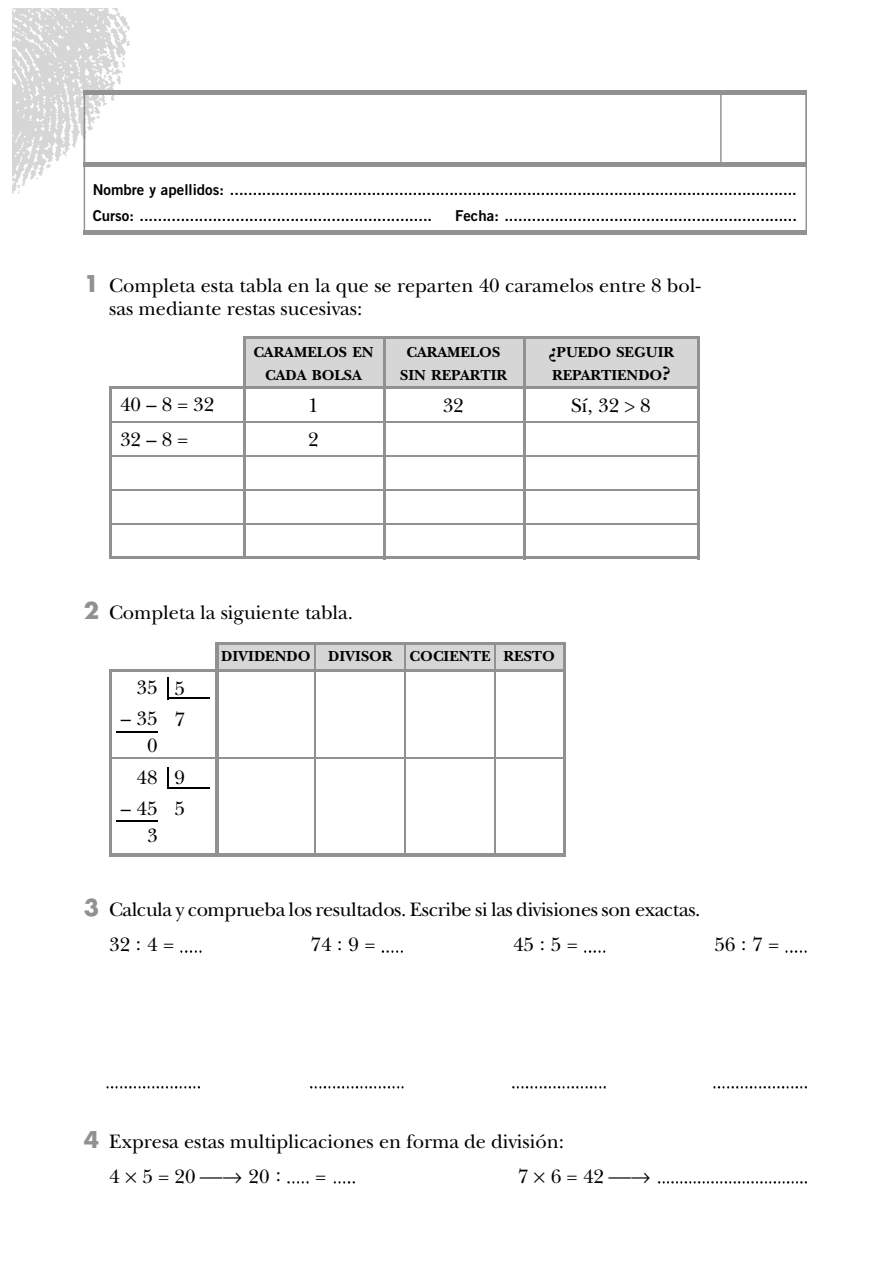
<style>
.page{position:relative;width:893px;height:1263px;background:#fff}
.page>*{position:absolute;margin:0;border:0;box-sizing:border-box;transform-origin:0 0}
.t1{font:20.25px/30.9px "New Baskerville";letter-spacing:-.005em;color:#000}
.t2{font:700 15.15px/23.4px "New Baskerville";color:#000;text-align:center}
.t3{font:15px/26.7px "Trade Gothic Bold Two";color:#000}
.s1{font-family:"Futura";font-weight:700;font-size:22.5px;color:#919191}
.s2{font-size:20.25px}
</style>
<div class="page">
<img style="left:12px;top:9px;width:153px;height:226px">
<hr style="left:84px;top:230px;width:723px;height:4px;background:#919191">
<div style="left:84px;top:90px;width:723px;height:5px;background:#919191"></div>
<svg style="left:84px;top:95px;width:723px;height:135px"></svg>
<div style="left:243px;top:337px;width:140px;height:51px;background:#d5d6d5"></div>
<hr style="left:110px;top:455px;width:590px;height:2px;background:#919191">
<hr style="left:112px;top:489px;width:588px;height:2px;background:#919191">
<hr style="left:112px;top:523px;width:588px;height:2px;background:#919191">
<hr style="left:112px;top:556px;width:588px;height:3px;background:#919191">
<hr style="left:109px;top:386px;width:3px;height:173px;background:#919191">
<hr style="left:243px;top:336px;width:3px;height:223px;background:#919191">
<div style="left:383px;top:337px;width:140px;height:51px;background:#d5d6d5"></div>
<hr style="left:383px;top:337px;width:3px;height:222px;background:#919191">
<div style="left:523px;top:337px;width:176px;height:51px;background:#d5d6d5"></div>
<hr style="left:523px;top:337px;width:3px;height:222px;background:#919191">
<hr style="left:697px;top:337px;width:3px;height:222px;background:#919191">
<hr style="left:109px;top:386px;width:591px;height:3px;background:#919191">
<hr style="left:243px;top:336px;width:457px;height:3px;background:#919191">
<hr style="left:111px;top:421px;width:589px;height:1px;background:#919191">
<div style="left:316px;top:643px;width:89px;height:28px;background:#d5d6d5"></div>
<div style="left:217px;top:643px;width:98px;height:28px;background:#d5d6d5"></div>
<hr style="left:109px;top:853px;width:456px;height:4px;background:#919191">
<div style="left:405px;top:643px;width:89px;height:28px;background:#d5d6d5"></div>
<div style="left:494px;top:643px;width:70px;height:28px;background:#d5d6d5"></div>
<hr style="left:215px;top:642px;width:350px;height:3px;background:#919191">
<hr style="left:111px;top:669px;width:454px;height:3px;background:#919191">
<hr style="left:404px;top:642px;width:2px;height:214px;background:#919191">
<hr style="left:494px;top:642px;width:1px;height:211px;background:#919191">
<hr style="left:563px;top:642px;width:3px;height:214px;background:#919191">
<hr style="left:109px;top:669px;width:3px;height:187px;background:#919191">
<hr style="left:111px;top:757px;width:453px;height:2px;background:#919191">
<hr style="left:215px;top:642px;width:3px;height:212px;background:#919191">
<hr style="left:314px;top:642px;width:2px;height:214px;background:#919191">
<hr style="left:116px;top:731px;width:41px;height:1px;background:#000">
<svg style="left:167px;top:677px;width:1px;height:21px"></svg>
<hr style="left:167px;top:698px;width:42px;height:1px;background:#000">
<hr style="left:116px;top:821px;width:41px;height:1px;background:#000">
<svg style="left:167px;top:767px;width:1px;height:21px"></svg>
<hr style="left:167px;top:788px;width:42px;height:1px;background:#000">
<svg style="left:180px;top:950px;width:21px;height:3px"></svg>
<svg style="left:287px;top:1181px;width:21px;height:3px"></svg>
<svg style="left:657px;top:1181px;width:150px;height:3px"></svg>
<svg style="left:106px;top:1086px;width:94px;height:2px"></svg>
<svg style="left:310px;top:1086px;width:93px;height:2px"></svg>
<svg style="left:512px;top:1086px;width:93px;height:2px"></svg>
<svg style="left:713px;top:1086px;width:94px;height:2px"></svg>
<svg style="left:333px;top:1181px;width:22px;height:3px"></svg>
<svg style="left:381px;top:950px;width:22px;height:3px"></svg>
<svg style="left:584px;top:950px;width:21px;height:3px"></svg>
<svg style="left:785px;top:950px;width:21px;height:3px"></svg>
<p class="t3" style="left:93px;top:177px;width:705px">Nombre y apellidos: ............................................................................................................................<br>Curso: ................................................................</p>
<p class="t3" style="left:455px;top:204px;width:343px">Fecha: ................................................................</p>
<p class="t1" style="left:109px;top:276px;width:592px;line-height:23.1px;text-indent:-26px"><span class="s1">1</span> Completa esta tabla en la que se reparten 40 caramelos entre 8 bol&shy;sas mediante restas sucesivas:</p>
<p class="t2" style="left:253px;top:342px;width:122px">CARAMELOS EN<br>CADA BOLSA</p>
<p class="t1" style="left:120px;top:392px;width:96px">40 – 8 = 32</p>
<p class="t1" style="left:308px;top:392px;width:12px">1</p>
<p class="t1" style="left:120px;top:426px;width:69px">32 – 8 =</p>
<p class="t1" style="left:308px;top:426px;width:12px">2</p>
<p class="t2" style="left:400px;top:342px;width:108px">CARAMELOS<br>SIN REPARTIR</p>
<p class="t2" style="left:548px;top:342px;width:127px;text-align:left"><span class="s2">¿</span>PUEDO SEGUIR<br>REPARTIENDO<span class="s2">?</span></p>
<p class="t1" style="left:443px;top:392px;width:23px">32</p>
<p class="t1" style="left:571px;top:392px;width:81px">Sí, 32 &gt; 8</p>
<p class="t1" style="left:84px;top:599px;width:271px"><span class="s1">2</span> Completa la siguiente tabla.</p>
<p class="t1" style="left:137px;top:675px;width:23px">35</p>
<p class="t1" style="left:121px;top:708px;width:38px;line-height:26.2px;text-align:right">– 35<br>0</p>
<p class="t1" style="left:137px;top:765px;width:23px">48</p>
<p class="t1" style="left:121px;top:798px;width:38px;line-height:26.2px;text-align:right">– 45<br>3</p>
<p class="t1" style="left:174px;top:675px;width:12px">5<br>7</p>
<p class="t1" style="left:174px;top:765px;width:12px">9<br>5</p>
<p class="t2" style="left:221px;top:646px;width:335px">DIVIDENDO DIVISOR COCIENTE RESTO</p>
<p class="t1" style="left:84px;top:896px;width:618px"><span class="s1">3</span> Calcula y comprueba los resultados. Escribe si las divisiones son exactas.</p>
<p class="t1" style="left:109px;top:931px;width:66px">32 : 4 =</p>
<p class="t1" style="left:310px;top:931px;width:66px">74 : 9 =</p>
<p class="t1" style="left:513px;top:931px;width:66px">45 : 5 =</p>
<p class="t1" style="left:714px;top:931px;width:66px">56 : 7 =</p>
<p class="t1" style="left:109px;top:1126px;width:456px;line-height:35px;text-indent:-26px"><span class="s1">4</span> Expresa estas multiplicaciones en forma de división:<br>4 5 = 20</p>
<p class="t1" style="left:222px;top:1163px;width:60px">→ 20 :</p>
<p class="t1" style="left:315px;top:1163px;width:12px">=</p>
<p class="t1" style="left:517px;top:1163px;width:88px">7 6 = 42</p>
</div>
